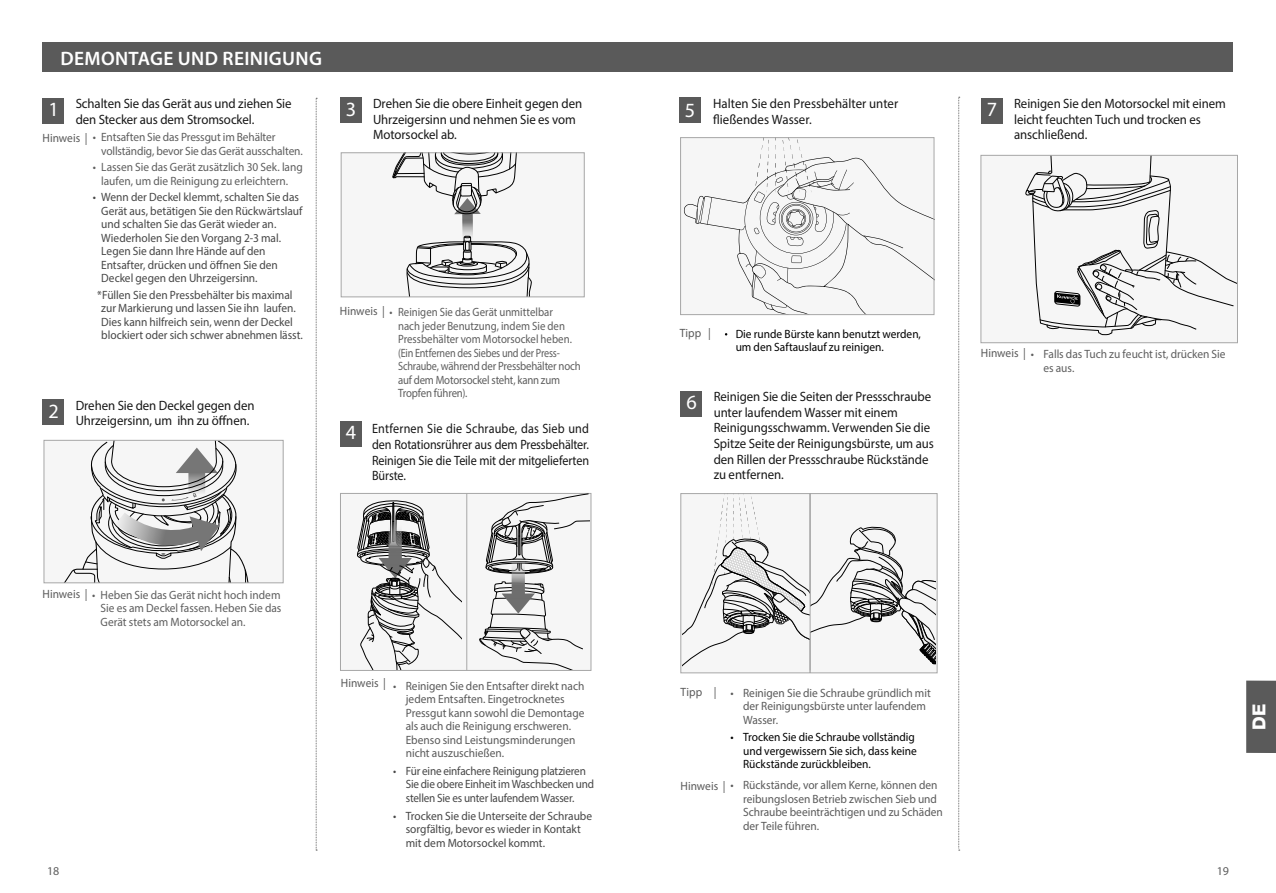
<style>
.page{position:relative;width:1276px;height:893px;background:#fff}
.page>*{position:absolute;margin:0;border:0;box-sizing:border-box;transform-origin:0 0}
.t1{font:20.25px "Myriad Pro";color:#fff}
.t2{font:600 19.5px "Myriad Pro";letter-spacing:.015em;color:#fff}
.t3{font:800 18px "Helvetica Neue LT Std";color:#fff}
.t4{font:13.5px/15.6px "Myriad Pro";letter-spacing:-.005em;color:#171717;scale:.95 1}
.t5{font:13.5px/15.6px "Myriad Pro";letter-spacing:-.005em;color:#171717;text-align:justify;scale:.9 1}
.t6{font:12px/13.5px "Myriad Pro";letter-spacing:-.005em;color:#464646;scale:.95 1}
.t7{font:12px/13.5px "Myriad Pro";color:#5a5a5a;scale:.95 1}
.t8{font:12px/13.5px "Myriad Pro";letter-spacing:-.005em;color:#5e5e5e;scale:.95 1}
.t9{font:12px/13.5px "Myriad Pro";letter-spacing:-.005em;color:#5e5e5e;scale:.9 1}
.t10{font:12px/13.5px "Myriad Pro";color:#000;scale:.95 1}
.t11{font:12px/13.5px "Myriad Pro";letter-spacing:-.005em;color:#464646;scale:.93 1}
.t12{font:12px "Myriad Pro";letter-spacing:-.005em;color:#5e5e5e}
.s1{color:#5a5a5a}
</style>
<div class="page">
<div style="left:1246px;top:681px;width:30px;height:72px;background:#5a5a5a"></div>
<div style="left:981px;top:155px;width:256px;height:188px;background:#f6f6f6"></div>
<svg style="left:1025px;top:157px;width:210px;height:179px"></svg>
<div style="left:980px;top:155px;width:257px;height:188px;border:1px solid #a7a7a7"></div>
<div style="left:680px;top:43px;width:553px;height:29px;background:#5a5a5a"></div>
<svg style="left:682px;top:494px;width:254px;height:179px"></svg>
<hr style="left:810px;top:493px;width:1px;height:177px;background:#a7a7a7">
<div style="left:680px;top:391px;width:22px;height:25px;background:#5a5a5a"></div>
<div style="left:981px;top:98px;width:21px;height:25px;background:#5a5a5a"></div>
<svg style="left:684px;top:139px;width:248px;height:174px"></svg>
<div style="left:680px;top:137px;width:254px;height:178px;border:1px solid #a7a7a7"></div>
<div style="left:43px;top:43px;width:678px;height:29px;background:#5a5a5a"></div>
<svg style="left:316px;top:98px;width:1px;height:753px"></svg>
<svg style="left:958px;top:97px;width:1px;height:754px"></svg>
<div style="left:43px;top:98px;width:21px;height:25px;background:#5a5a5a"></div>
<div style="left:340px;top:421px;width:21px;height:25px;background:#5a5a5a"></div>
<div style="left:43px;top:400px;width:21px;height:25px;background:#5a5a5a"></div>
<div style="left:341px;top:153px;width:243px;height:144px;background:#f6f6f6"></div>
<svg style="left:406px;top:241px;width:126px;height:54px"></svg>
<svg style="left:392px;top:155px;width:125px;height:53px"></svg>
<img style="left:454px;top:198px;width:27px;height:50px">
<div style="left:341px;top:153px;width:243px;height:144px;border:1px solid #a7a7a7"></div>
<div style="left:340px;top:98px;width:21px;height:25px;background:#5a5a5a"></div>
<div style="left:679px;top:98px;width:21px;height:25px;background:#5a5a5a"></div>
<div style="left:44px;top:440px;width:239px;height:143px;background:#f6f6f6"></div>
<svg style="left:65px;top:442px;width:184px;height:139px"></svg>
<div style="left:44px;top:440px;width:239px;height:143px;border:1px solid #a7a7a7"></div>
<div style="left:340px;top:493px;width:251px;height:178px;background:#f6f6f6;border:1px solid #a7a7a7"></div>
<hr style="left:466px;top:493px;width:1px;height:177px;background:#a7a7a7">
<svg style="left:478px;top:493px;width:112px;height:176px"></svg>
<svg style="left:357px;top:500px;width:104px;height:169px"></svg>
<h2 class="t2" style="left:61px;top:46px;width:263px">DEMONTAGE UND REINIGUNG</h2>
<h1 class="t1" style="left:48px;top:95px;width:12px">11</h1>
<p class="t4" style="left:76px;top:96px;width:229px">Schalten Sie das Gerät aus und ziehen Sie den Stecker aus dem Stromsockel.</p>
<p class="t8" style="left:101px;top:130px;width:214px;text-indent:-59px"><span class="s1">Hinweis |</span> • Entsaften Sie das Pressgut im Behälter vollständig, bevor Sie das Gerät ausschalten.</p>
<p class="t8" style="left:93px;top:160px;width:223px;text-align:center">• Lassen Sie das Gerät zusätzlich 30 Sek. lang laufen, um die Reinigung zu erleichtern.</p>
<p class="t6" style="left:101px;top:190px;width:213px;text-indent:-9px">• Wenn der Deckel klemmt, schalten Sie das Gerät aus, betätigen Sie den Rückwärtslauf und schalten Sie das Gerät wieder an.<br>Wiederholen Sie den Vorgang 2-3 mal.<br>Legen Sie dann Ihre Hände auf den Entsafter, drücken und öffnen Sie den Deckel gegen den Uhrzeigersinn.</p>
<p class="t6" style="left:101px;top:288px;width:214px;text-indent:-4px">*Füllen Sie den Pressbehälter bis maximal zur Markierung und lassen Sie ihn laufen.<br>Dies kann hilfreich sein, wenn der Deckel blockiert oder sich schwer abnehmen lässt.</p>
<h1 class="t1" style="left:48px;top:399px;width:12px">2</h1>
<p class="t4" style="left:76px;top:397px;width:190px">Drehen Sie den Deckel gegen den<br>Uhrzeigersinn, um ihn zu öffnen.</p>
<h1 class="t1" style="left:346px;top:97px;width:12px">3</h1>
<p class="t4" style="left:373px;top:95px;width:222px">Drehen Sie die obere Einheit gegen den<br>Uhrzeigersinn und nehmen Sie es vom<br>Motorsockel ab.</p>
<p class="t9" style="left:398px;top:305px;width:204px;text-indent:-58px"><span class="s1">Hinweis |</span> • Reinigen Sie das Gerät unmittelbar<br>nach jeder Benutzung, indem Sie den Pressbehälter vom Motorsockel heben. (Ein Entfernen des Siebes und der Press-Schraube, während der Pressbehälter noch auf dem Motorsockel steht, kann zum Tropfen führen).</p>
<h1 class="t1" style="left:346px;top:420px;width:12px">4</h1>
<p class="t5" style="left:372px;top:421px;width:243px">Entfernen Sie die Schraube, das Sieb und den Rotationsrührer aus dem Pressbehälter.<br>Reinigen Sie die Teile mit der mitgelieferten Bürste.</p>
<h1 class="t1" style="left:685px;top:98px;width:12px">5</h1>
<p class="t4" style="left:713px;top:95px;width:196px">Halten Sie den Pressbehälter unter fließendes Wasser.</p>
<h1 class="t1" style="left:986px;top:97px;width:12px">7</h1>
<p class="t4" style="left:1014px;top:95px;width:224px">Reinigen Sie den Motorsockel mit einem leicht feuchten Tuch und trocken es anschließend.</p>
<p class="t7" style="left:679px;top:326px;width:34px">Tipp |</p>
<p class="t10" style="left:735px;top:327px;width:197px">Die runde Bürste kann benutzt werden, um den Saftauslauf zu reinigen.</p>
<h1 class="t1" style="left:686px;top:390px;width:12px">6</h1>
<p class="t4" style="left:713px;top:389px;width:233px">Reinigen Sie die Seiten der Pressschraube unter laufendem Wasser mit einem Reinigungsschwamm. Verwenden Sie die Spitze Seite der Reinigungsbürste, um aus den Rillen der Pressschraube Rückstände zu entfernen.</p>
<p class="t8" style="left:1043px;top:347px;width:193px;line-height:14.2px;text-indent:-63px"><span class="s1">Hinweis |</span> • Falls das Tuch zu feucht ist, drücken Sie es aus.</p>
<p class="t8" style="left:101px;top:588px;width:192px;text-align:justify;text-indent:-58px"><span class="s1">Hinweis |</span> • Heben Sie das Gerät nicht hoch indem Sie es am Deckel fassen. Heben Sie das Gerät stets am Motorsockel an.</p>
<p class="t7" style="left:341px;top:676px;width:49px">Hinweis |</p>
<p class="t7" style="left:406px;top:679px;width:190px;text-indent:-13px">• Reinigen Sie den Entsafter direkt nach jedem Entsaften. Eingetrocknetes Pressgut kann sowohl die Demontage als auch die Reinigung erschweren.<br>Ebenso sind Leistungsminderungen nicht auszuschießen.</p>
<p class="t11" style="left:406px;top:764px;width:204px;text-indent:-13px">• Für eine einfachere Reinigung platzieren<br>Sie die obere Einheit im Waschbecken und stellen Sie es unter laufendem Wasser.</p>
<p class="t6" style="left:406px;top:809px;width:198px;text-indent:-13px">• Trocken Sie die Unterseite der Schraube sorgfältig, bevor es wieder in Kontakt mit dem Motorsockel kommt.</p>
<p class="t7" style="left:680px;top:685px;width:39px">Tipp |</p>
<p class="t7" style="left:743px;top:686px;width:199px;text-indent:-13px">• Reinigen Sie die Schraube gründlich mit der Reinigungsbürste unter laufendem<br>Wasser.</p>
<p class="t10" style="left:743px;top:730px;width:184px;text-indent:-13px">• Trocken Sie die Schraube vollständig und vergewissern Sie sich, dass keine<br>Rückstände zurückbleiben.</p>
<p class="t7" style="left:743px;top:778px;width:212px;text-indent:-63px">Hinweis | • Rückstände, vor allem Kerne, können den reibungslosen Betrieb zwischen Sieb und Schraube beeinträchtigen und zu Schäden der Teile führen.</p>
<p class="t12" style="left:47px;top:864px;width:14px">18</p>
<p class="t12" style="left:1216px;top:864px;width:14px">19</p>
<h3 class="t3" style="left:1248px;top:730px;width:28px;rotate:-90deg">DE</h3>
</div>
